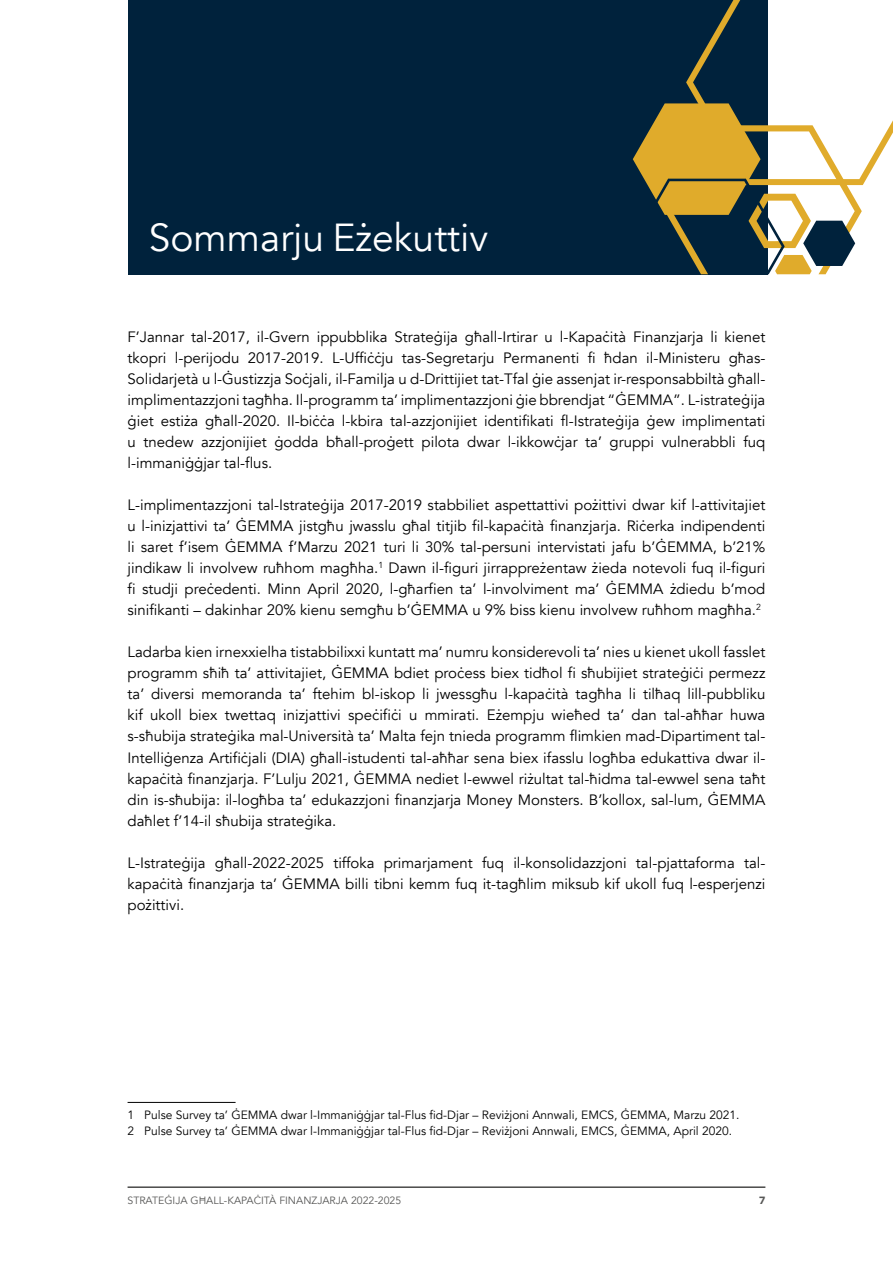
<style>
.page{position:relative;width:893px;height:1263px;background:#fff}
.page>*{position:absolute;margin:0;border:0;box-sizing:border-box;transform-origin:0 0}
.t1{font:39px "Avenir";color:#fff}
.t2{font:15px/21px "Avenir";color:#000;text-align:justify}
.t3{font:12px/16.5px "Avenir";color:#000}
.t4{font:10.5px "Avenir";color:#575756}
.t5{font:900 10.5px "Avenir";color:#575756}
</style>
<div class="page">
<div style="left:128px;top:0;width:639px;height:274px;background:#00223c"></div>
<svg style="left:632px;top:0;width:261px;height:274px"></svg>
<hr style="left:128px;top:1102px;width:108px;height:1px;background:#000">
<hr style="left:128px;top:1186px;width:637px;height:2px;background:#4a4a49">
<h1 class="t1" style="left:149px;top:214px;width:341px">Sommarju Eżekuttiv</h1>
<p class="t2" style="left:128px;top:327px;width:639px">F’Jannar tal-2017, il-Gvern ippubblika Strateġija għall-Irtirar u l-Kapaċità Finanzjarja li kienet tkopri l-perijodu 2017-2019. L-Uffiċċju tas-Segretarju Permanenti fi ħdan il-Ministeru għas-Solidarjetà u l-Ġustizzja Soċjali, il-Familja u d-Drittijiet tat-Tfal ġie assenjat ir-responsabbiltà għall&shy;implimentazzjoni tagħha. Il-programm ta’ implimentazzjoni ġie bbrendjat “ĠEMMA”. L-istrateġija ġiet estiża għall-2020. Il-biċċa l-kbira tal-azzjonijiet identifikati fl-Istrateġija ġew implimentati u tnedew azzjonijiet ġodda bħall-proġett pilota dwar l-ikkowċjar ta’ gruppi vulnerabbli fuq l-immaniġġjar tal-flus.</p>
<p class="t2" style="left:128px;top:495px;width:639px">L-implimentazzjoni tal-Istrateġija 2017-2019 stabbiliet aspettattivi pożittivi dwar kif l-attivitajiet u l-inizjattivi ta’ ĠEMMA jistgħu jwasslu għal titjib fil-kapaċità finanzjarja. Riċerka indipendenti li saret f’isem ĠEMMA f’Marzu 2021 turi li 30% tal-persuni intervistati jafu b’ĠEMMA, b’21% jindikaw li involvew ruħhom magħha.<sup>1</sup> Dawn il-figuri jirrappreżentaw żieda notevoli fuq il-figuri fi studji preċedenti. Minn April 2020, l-għarfien ta’ l-involviment ma’ ĠEMMA żdiedu b’mod sinifikanti – dakinhar 20% kienu semgħu b’ĠEMMA u 9% biss kienu involvew ruħhom magħha.<sup>2</sup></p>
<p class="t2" style="left:128px;top:642px;width:639px">Ladarba kien irnexxielha tistabbilixxi kuntatt ma’ numru konsiderevoli ta’ nies u kienet ukoll fasslet programm sħiħ ta’ attivitajiet, ĠEMMA bdiet proċess biex tidħol fi sħubijiet strateġiċi permezz ta’ diversi memoranda ta’ ftehim bl-iskop li jwessgħu l-kapaċità tagħha li tilħaq lill-pubbliku kif ukoll biex twettaq inizjattivi speċifiċi u mmirati. Eżempju wieħed ta’ dan tal-aħħar huwa s-sħubija strateġika mal-Università ta’ Malta fejn tnieda programm flimkien mad-Dipartiment tal-Intelliġenza Artifiċjali (DIA) għall-istudenti tal-aħħar sena biex ifasslu logħba edukattiva dwar il&shy;kapaċità finanzjarja. F’Lulju 2021, ĠEMMA nediet l-ewwel riżultat tal-ħidma tal-ewwel sena taħt din is-sħubija: il-logħba ta’ edukazzjoni finanzjarja Money Monsters. B’kollox, sal-lum, ĠEMMA daħlet f’14-il sħubija strateġika.</p>
<p class="t2" style="left:128px;top:852px;width:639px">L-Istrateġija għall-2022-2025 tiffoka primarjament fuq il-konsolidazzjoni tal-pjattaforma tal&shy;kapaċità finanzjarja ta’ ĠEMMA billi tibni kemm fuq it-tagħlim miksub kif ukoll fuq l-esperjenzi pożittivi.</p>
<p class="t3" style="left:128px;top:1107px;width:613px">1 Pulse Survey ta’ ĠEMMA dwar l-Immaniġġjar tal-Flus fid-Djar – Reviżjoni Annwali, EMCS, ĠEMMA, Marzu 2021.<br>2 Pulse Survey ta’ ĠEMMA dwar l-Immaniġġjar tal-Flus fid-Djar – Reviżjoni Annwali, EMCS, ĠEMMA, April 2020.</p>
<p class="t4" style="left:128px;top:1194px;width:275px">STRATEĠIJA GĦALL-KAPAĊITÀ FINANZJARJA 2022-2025</p>
<p class="t5" style="left:759px;top:1192px;width:8px">7</p>
</div>
